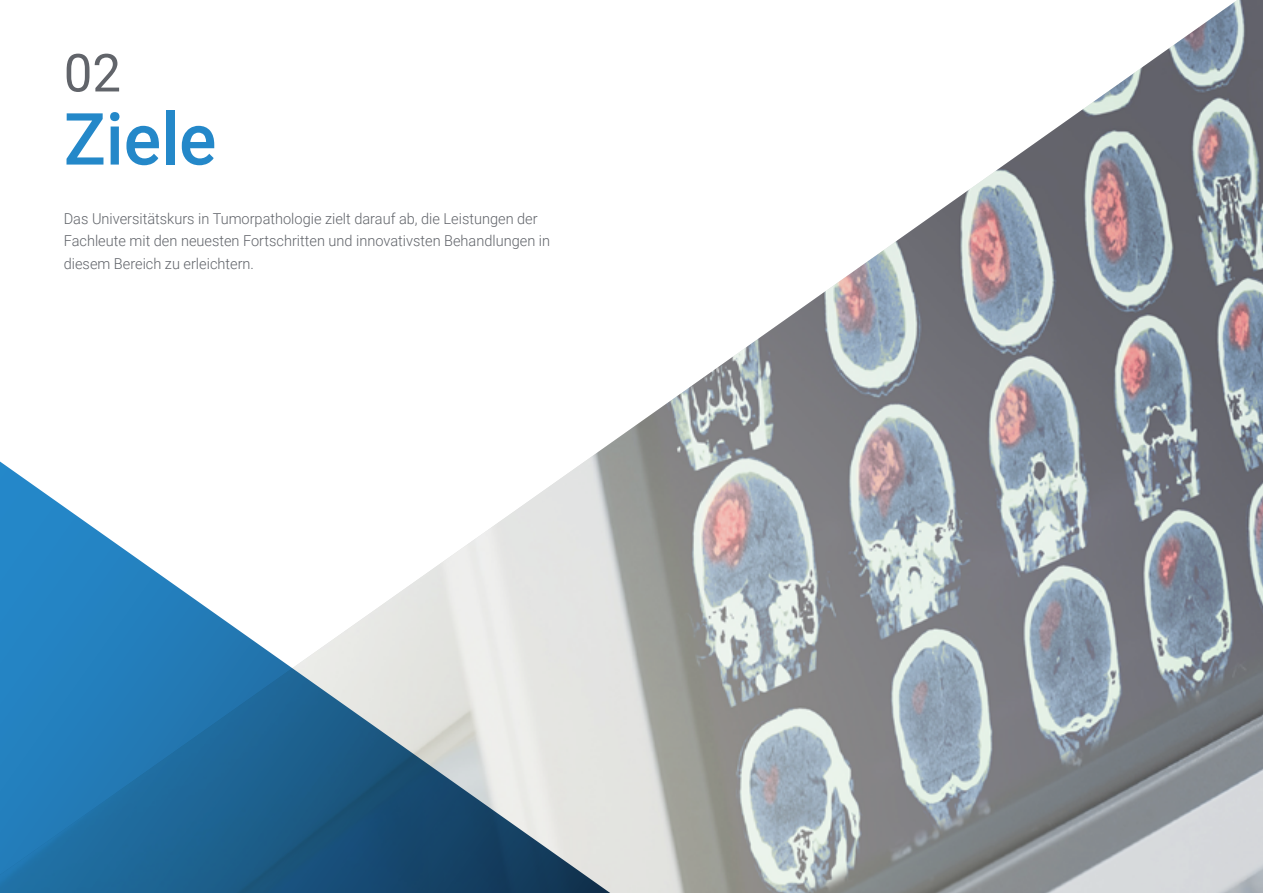
<style>
.page{position:relative;width:1263px;height:893px;background:#fff}
.page>*{position:absolute;margin:0;border:0;box-sizing:border-box;transform-origin:0 0}
.t1{font:500 72px "Roboto";color:#2488c9}
.t2{font:52.5px "Roboto";color:#61646a}
.t3{font:300 15px/22.5px "Roboto";color:#61646a}
</style>
<div class="page">
<img style="left:607px;top:0;width:656px;height:893px">
<svg style="left:0;top:446px;width:640px;height:447px"></svg>
<h2 class="t2" style="left:64px;top:36px;width:59px">02</h2>
<h1 class="t1" style="left:64px;top:89px;width:154px">Ziele</h1>
<p class="t3" style="left:64px;top:207px;width:488px">Das Universitätskurs in Tumorpathologie zielt darauf ab, die Leistungen der<br>Fachleute mit den neuesten Fortschritten und innovativsten Behandlungen in diesem Bereich zu erleichtern.</p>
</div>
